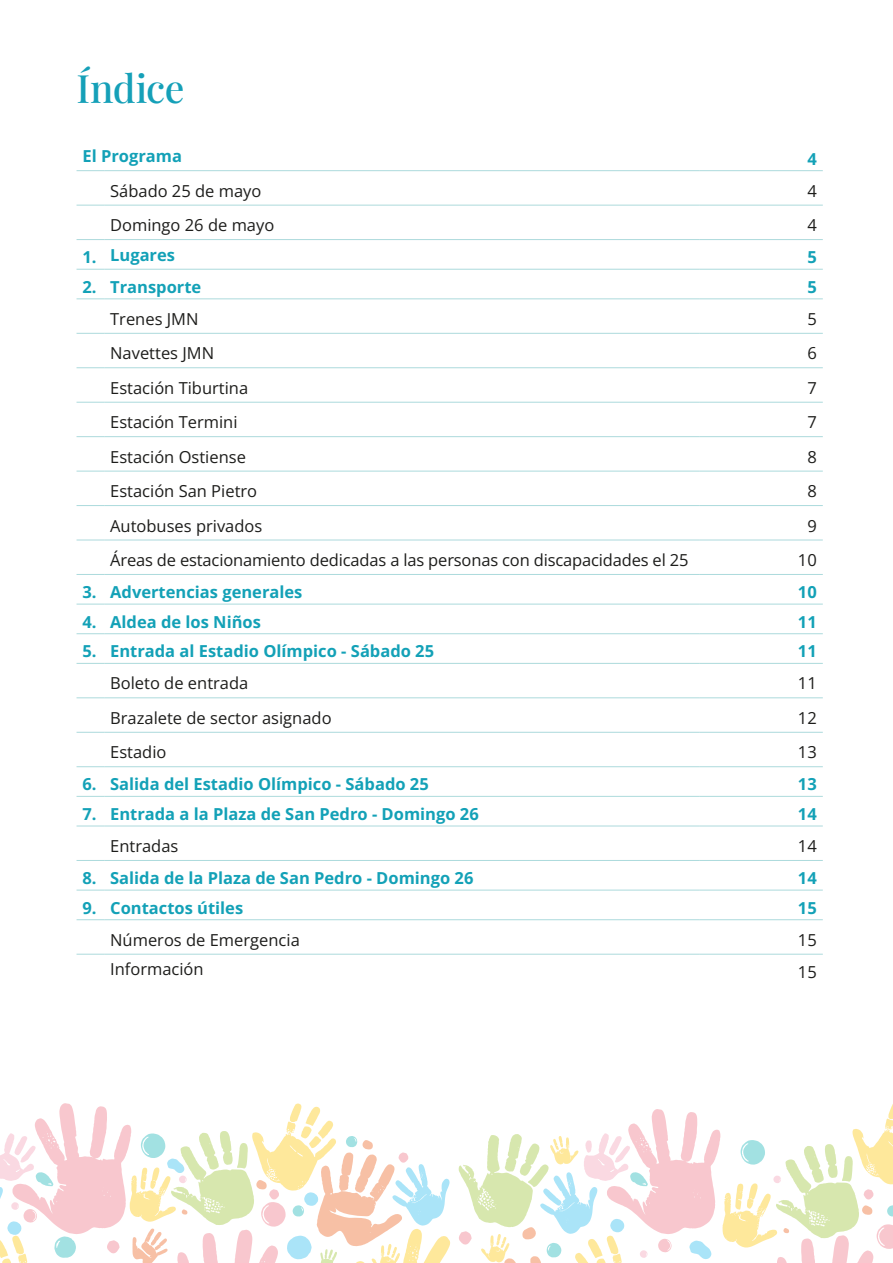
<style>
.page{position:relative;width:893px;height:1263px;background:#fff}
.page>*{position:absolute;margin:0;border:0;box-sizing:border-box;transform-origin:0 0}
.t1{font:500 39px "Playfair Display";letter-spacing:-.015em;color:#15a0b8}
.t2{font:16.5px "Open Sans";color:#1d1d1b}
.t3{font:700 16.5px "Open Sans";color:#13a1b7}
</style>
<div class="page">
<svg style="left:0;top:1103px;width:893px;height:160px"></svg>
<svg style="left:77px;top:170px;width:27px;height:1px"></svg>
<hr style="left:104px;top:170px;width:595px;height:1px;background:#acdadc">
<hr style="left:699px;top:170px;width:124px;height:1px;background:#acdadc">
<svg style="left:77px;top:205px;width:27px;height:1px"></svg>
<hr style="left:104px;top:205px;width:595px;height:1px;background:#acdadc">
<hr style="left:699px;top:205px;width:124px;height:1px;background:#acdadc">
<svg style="left:77px;top:239px;width:27px;height:1px"></svg>
<hr style="left:104px;top:239px;width:595px;height:1px;background:#acdadc">
<hr style="left:699px;top:239px;width:124px;height:1px;background:#acdadc">
<svg style="left:77px;top:269px;width:27px;height:1px"></svg>
<hr style="left:104px;top:269px;width:595px;height:1px;background:#acdadc">
<hr style="left:699px;top:269px;width:124px;height:1px;background:#acdadc">
<svg style="left:77px;top:298px;width:27px;height:1px"></svg>
<hr style="left:104px;top:298px;width:595px;height:1px;background:#acdadc">
<hr style="left:699px;top:298px;width:124px;height:1px;background:#acdadc">
<svg style="left:77px;top:333px;width:27px;height:1px"></svg>
<hr style="left:104px;top:333px;width:595px;height:1px;background:#acdadc">
<hr style="left:699px;top:333px;width:124px;height:1px;background:#acdadc">
<svg style="left:77px;top:367px;width:27px;height:1px"></svg>
<hr style="left:104px;top:367px;width:595px;height:1px;background:#acdadc">
<hr style="left:699px;top:367px;width:124px;height:1px;background:#acdadc">
<svg style="left:77px;top:402px;width:27px;height:1px"></svg>
<hr style="left:104px;top:402px;width:595px;height:1px;background:#acdadc">
<hr style="left:699px;top:402px;width:124px;height:1px;background:#acdadc">
<svg style="left:77px;top:436px;width:27px;height:1px"></svg>
<hr style="left:104px;top:436px;width:595px;height:1px;background:#acdadc">
<hr style="left:699px;top:436px;width:124px;height:1px;background:#acdadc">
<svg style="left:77px;top:471px;width:27px;height:1px"></svg>
<hr style="left:104px;top:471px;width:595px;height:1px;background:#acdadc">
<hr style="left:699px;top:471px;width:124px;height:1px;background:#acdadc">
<svg style="left:77px;top:505px;width:27px;height:1px"></svg>
<hr style="left:104px;top:505px;width:595px;height:1px;background:#acdadc">
<hr style="left:699px;top:505px;width:124px;height:1px;background:#acdadc">
<svg style="left:77px;top:540px;width:27px;height:1px"></svg>
<hr style="left:104px;top:540px;width:595px;height:1px;background:#acdadc">
<hr style="left:699px;top:540px;width:124px;height:1px;background:#acdadc">
<svg style="left:77px;top:574px;width:27px;height:1px"></svg>
<hr style="left:104px;top:574px;width:595px;height:1px;background:#acdadc">
<hr style="left:699px;top:574px;width:124px;height:1px;background:#acdadc">
<svg style="left:77px;top:604px;width:27px;height:1px"></svg>
<hr style="left:104px;top:604px;width:595px;height:1px;background:#acdadc">
<hr style="left:699px;top:604px;width:124px;height:1px;background:#acdadc">
<svg style="left:77px;top:633px;width:27px;height:1px"></svg>
<hr style="left:104px;top:633px;width:595px;height:1px;background:#acdadc">
<hr style="left:699px;top:633px;width:124px;height:1px;background:#acdadc">
<svg style="left:77px;top:663px;width:27px;height:1px"></svg>
<hr style="left:104px;top:663px;width:595px;height:1px;background:#acdadc">
<hr style="left:699px;top:663px;width:124px;height:1px;background:#acdadc">
<svg style="left:77px;top:697px;width:27px;height:1px"></svg>
<hr style="left:104px;top:697px;width:595px;height:1px;background:#acdadc">
<hr style="left:699px;top:697px;width:124px;height:1px;background:#acdadc">
<svg style="left:77px;top:732px;width:27px;height:1px"></svg>
<hr style="left:104px;top:732px;width:595px;height:1px;background:#acdadc">
<hr style="left:699px;top:732px;width:124px;height:1px;background:#acdadc">
<svg style="left:77px;top:766px;width:27px;height:1px"></svg>
<hr style="left:104px;top:766px;width:595px;height:1px;background:#acdadc">
<hr style="left:699px;top:766px;width:124px;height:1px;background:#acdadc">
<svg style="left:77px;top:826px;width:27px;height:1px"></svg>
<hr style="left:104px;top:826px;width:595px;height:1px;background:#acdadc">
<hr style="left:699px;top:826px;width:124px;height:1px;background:#acdadc">
<svg style="left:77px;top:860px;width:27px;height:1px"></svg>
<hr style="left:104px;top:860px;width:595px;height:1px;background:#acdadc">
<hr style="left:699px;top:860px;width:124px;height:1px;background:#acdadc">
<svg style="left:77px;top:890px;width:27px;height:1px"></svg>
<hr style="left:104px;top:890px;width:595px;height:1px;background:#acdadc">
<hr style="left:699px;top:890px;width:124px;height:1px;background:#acdadc">
<hr style="left:699px;top:919px;width:124px;height:1px;background:#acdadc">
<hr style="left:104px;top:919px;width:595px;height:1px;background:#acdadc">
<svg style="left:77px;top:919px;width:27px;height:1px"></svg>
<svg style="left:77px;top:954px;width:27px;height:1px"></svg>
<hr style="left:104px;top:954px;width:595px;height:1px;background:#acdadc">
<hr style="left:699px;top:954px;width:124px;height:1px;background:#acdadc">
<svg style="left:77px;top:796px;width:27px;height:1px"></svg>
<hr style="left:104px;top:796px;width:595px;height:1px;background:#aedbdc">
<hr style="left:699px;top:796px;width:124px;height:1px;background:#aedbdc">
<h1 class="t1" style="left:77px;top:57px;width:109px">Índice</h1>
<p class="t3" style="left:83px;top:145px;width:101px">El Programa</p>
<p class="t3" style="left:807px;top:147px;width:11px">4</p>
<p class="t2" style="left:110px;top:179px;width:153px">Sábado 25 de mayo</p>
<p class="t2" style="left:807px;top:179px;width:11px">4</p>
<p class="t2" style="left:110px;top:214px;width:166px">Domingo 26 de mayo</p>
<p class="t2" style="left:807px;top:214px;width:11px">4</p>
<p class="t3" style="left:83px;top:243px;width:94px">1. Lugares</p>
<p class="t3" style="left:807px;top:246px;width:11px">5</p>
<p class="t3" style="left:83px;top:275px;width:120px">2. Transporte</p>
<p class="t3" style="left:807px;top:275px;width:11px">5</p>
<p class="t2" style="left:110px;top:308px;width:90px">Trenes JMN</p>
<p class="t2" style="left:807px;top:308px;width:11px">5</p>
<p class="t2" style="left:110px;top:342px;width:105px">Navettes JMN</p>
<p class="t2" style="left:807px;top:342px;width:11px">6</p>
<p class="t2" style="left:110px;top:376px;width:140px">Estación Tiburtina</p>
<p class="t2" style="left:807px;top:376px;width:11px">7</p>
<p class="t2" style="left:110px;top:411px;width:129px">Estación Termini</p>
<p class="t2" style="left:807px;top:411px;width:11px">7</p>
<p class="t2" style="left:110px;top:445px;width:137px">Estación Ostiense</p>
<p class="t2" style="left:807px;top:445px;width:11px">8</p>
<p class="t2" style="left:110px;top:480px;width:149px">Estación San Pietro</p>
<p class="t2" style="left:807px;top:480px;width:11px">8</p>
<p class="t2" style="left:110px;top:514px;width:154px">Autobuses privados</p>
<p class="t2" style="left:807px;top:514px;width:11px">9</p>
<p class="t2" style="left:110px;top:549px;width:580px">Áreas de estacionamiento dedicadas a las personas con discapacidades el 25</p>
<p class="t2" style="left:798px;top:549px;width:20px">10</p>
<p class="t3" style="left:83px;top:580px;width:221px">3. Advertencias generales</p>
<p class="t3" style="left:798px;top:580px;width:20px">10</p>
<p class="t3" style="left:83px;top:610px;width:180px">4. Aldea de los Niños</p>
<p class="t3" style="left:798px;top:610px;width:20px">11</p>
<p class="t3" style="left:83px;top:640px;width:353px">5. Entrada al Estadio Olímpico - Sábado 25</p>
<p class="t3" style="left:798px;top:640px;width:20px">11</p>
<p class="t2" style="left:110px;top:672px;width:140px">Boleto de entrada</p>
<p class="t2" style="left:798px;top:672px;width:20px">11</p>
<p class="t2" style="left:110px;top:707px;width:223px">Brazalete de sector asignado</p>
<p class="t2" style="left:798px;top:707px;width:20px">12</p>
<p class="t2" style="left:110px;top:741px;width:58px">Estadio</p>
<p class="t2" style="left:798px;top:741px;width:20px">13</p>
<p class="t3" style="left:83px;top:773px;width:348px">6. Salida del Estadio Olímpico - Sábado 25</p>
<p class="t3" style="left:798px;top:773px;width:20px">13</p>
<p class="t3" style="left:83px;top:802px;width:398px">7. Entrada a la Plaza de San Pedro - Domingo 26</p>
<p class="t3" style="left:798px;top:802px;width:20px">14</p>
<p class="t2" style="left:110px;top:835px;width:70px">Entradas</p>
<p class="t2" style="left:798px;top:835px;width:20px">14</p>
<p class="t3" style="left:83px;top:866px;width:392px">8. Salida de la Plaza de San Pedro - Domingo 26</p>
<p class="t3" style="left:798px;top:866px;width:20px">14</p>
<p class="t3" style="left:83px;top:896px;width:162px">9. Contactos útiles</p>
<p class="t3" style="left:798px;top:896px;width:20px">15</p>
<p class="t2" style="left:110px;top:928px;width:191px">Números de Emergencia</p>
<p class="t2" style="left:798px;top:928px;width:20px">15</p>
<p class="t2" style="left:110px;top:958px;width:95px">Información</p>
<p class="t2" style="left:798px;top:960px;width:20px">15</p>
</div>
